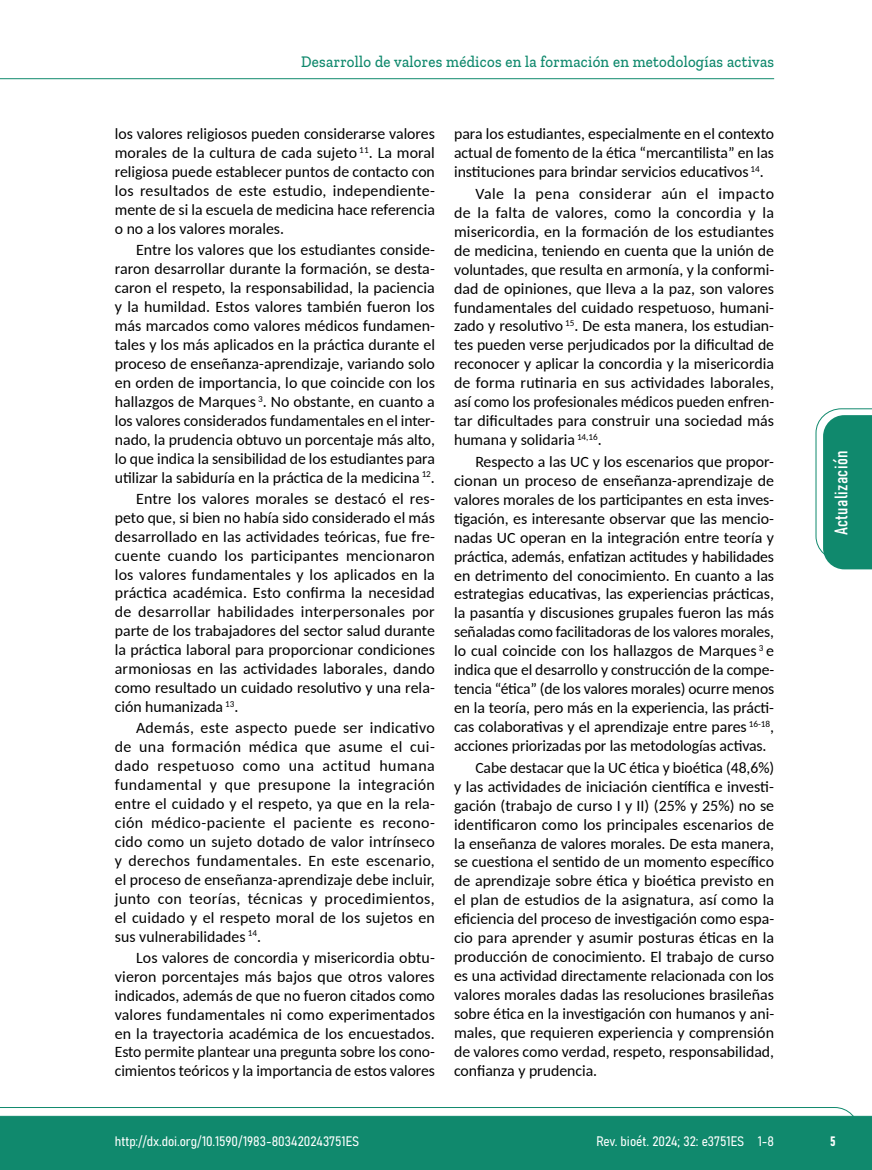
<style>
.page{position:relative;width:872px;height:1170px;background:#fff}
.page>*{position:absolute;margin:0;border:0;box-sizing:border-box;transform-origin:0 0}
.t1{font:18px "Bahnschrift";letter-spacing:.02em;color:#fff}
.t2{font:500 16.5px "Zilla Slab";letter-spacing:.02em;color:#10896d;scale:.9 1}
.t3{font:15.75px/19px "Carlito";color:#000;text-align:justify}
.t4{font:13.5px "Bahnschrift";color:#fff}
</style>
<div class="page">
<svg style="left:0;top:1107px;width:859px;height:62px;background:#2e977f"></svg>
<hr style="left:0;top:78px;width:774px;height:1px;background:#10896d">
<svg style="left:815px;top:408px;width:57px;height:161px"></svg>
<p class="t2" style="left:301px;top:53px;width:527px">Desarrollo de valores médicos en la formación en metodologías activas</p>
<p class="t3" style="left:115px;top:124px;width:322px">los valores religiosos pueden considerarse valores morales de la cultura de cada sujeto <sup>11</sup>. La moral religiosa puede establecer puntos de contacto con los resultados de este estudio, independiente&shy;mente de si la escuela de medicina hace referencia o no a los valores morales.</p>
<p class="t3" style="left:115px;top:240px;width:322px;text-indent:21px">Entre los valores que los estudiantes conside&shy;raron desarrollar durante la formación, se desta&shy;caron el respeto, la responsabilidad, la paciencia y la humildad. Estos valores también fueron los más marcados como valores médicos fundamen&shy;tales y los más aplicados en la práctica durante el proceso de enseñanza-aprendizaje, variando solo en orden de importancia, lo que coincide con los hallazgos de Marques <sup>3</sup>. No obstante, en cuanto a los valores considerados fundamentales en el inter&shy;nado, la prudencia obtuvo un porcentaje más alto, lo que indica la sensibilidad de los estudiantes para utilizar la sabiduría en la práctica de la medicina <sup>12</sup>.</p>
<p class="t3" style="left:115px;top:488px;width:322px;text-indent:21px">Entre los valores morales se destacó el res&shy;peto que, si bien no había sido considerado el más desarrollado en las actividades teóricas, fue fre&shy;cuente cuando los participantes mencionaron los valores fundamentales y los aplicados en la práctica académica. Esto confirma la necesidad de desarrollar habilidades interpersonales por parte de los trabajadores del sector salud durante la práctica laboral para proporcionar condiciones armoniosas en las actividades laborales, dando como resultado un cuidado resolutivo y una rela&shy;ción humanizada <sup>13</sup>.</p>
<p class="t3" style="left:115px;top:717px;width:321px;text-indent:21px">Además, este aspecto puede ser indicativo de una formación médica que asume el cui&shy;dado respetuoso como una actitud humana fundamental y que presupone la integración entre el cuidado y el respeto, ya que en la rela&shy;ción médico-paciente el paciente es recono&shy;cido como un sujeto dotado de valor intrínseco y derechos fundamentales. En este escenario, el proceso de enseñanza-aprendizaje debe incluir, junto con teorías, técnicas y procedimientos, el cuidado y el respeto moral de los sujetos en sus vulnerabilidades <sup>14</sup>.</p>
<p class="t3" style="left:115px;top:947px;width:322px;text-indent:21px">Los valores de concordia y misericordia obtu&shy;vieron porcentajes más bajos que otros valores indicados, además de que no fueron citados como valores fundamentales ni como experimentados en la trayectoria académica de los encuestados.<br>Esto permite plantear una pregunta sobre los cono&shy;cimientos teóricos y la importancia de estos valores</p>
<p class="t3" style="left:454px;top:124px;width:321px">para los estudiantes, especialmente en el contexto actual de fomento de la ética “mercantilista” en las instituciones para brindar servicios educativos <sup>14</sup>.</p>
<p class="t3" style="left:454px;top:183px;width:321px;text-indent:21px">Vale la pena considerar aún el impacto de la falta de valores, como la concordia y la misericordia, en la formación de los estudiantes de medicina, teniendo en cuenta que la unión de voluntades, que resulta en armonía, y la conformi&shy;dad de opiniones, que lleva a la paz, son valores fundamentales del cuidado respetuoso, humani&shy;zado y resolutivo <sup>15</sup>. De esta manera, los estudian&shy;tes pueden verse perjudicados por la dificultad de reconocer y aplicar la concordia y la misericordia de forma rutinaria en sus actividades laborales, así como los profesionales médicos pueden enfren&shy;tar dificultades para construir una sociedad más humana y solidaria <sup>14,16</sup>.</p>
<p class="t3" style="left:454px;top:451px;width:322px;text-indent:21px">Respecto a las UC y los escenarios que propor&shy;cionan un proceso de enseñanza-aprendizaje de valores morales de los participantes en esta inves&shy;tigación, es interesante observar que las mencio&shy;nadas UC operan en la integración entre teoría y práctica, además, enfatizan actitudes y habilidades en detrimento del conocimiento. En cuanto a las estrategias educativas, las experiencias prácticas, la pasantía y discusiones grupales fueron las más señaladas como facilitadoras de los valores morales, lo cual coincide con los hallazgos de Marques <sup>3</sup> e indica que el desarrollo y construcción de la compe&shy;tencia “ética” (de los valores morales) ocurre menos en la teoría, pero más en la experiencia, las prácti&shy;cas colaborativas y el aprendizaje entre pares <sup>16-18</sup>, acciones priorizadas por las metodologías activas.</p>
<p class="t3" style="left:454px;top:757px;width:322px;text-indent:21px">Cabe destacar que la UC ética y bioética (48,6%) y las actividades de iniciación científica e investi&shy;gación (trabajo de curso I y II) (25% y 25%) no se identificaron como los principales escenarios de la enseñanza de valores morales. De esta manera, se cuestiona el sentido de un momento específico de aprendizaje sobre ética y bioética previsto en el plan de estudios de la asignatura, así como la eficiencia del proceso de investigación como espa&shy;cio para aprender y asumir posturas éticas en la producción de conocimiento. El trabajo de curso es una actividad directamente relacionada con los valores morales dadas las resoluciones brasileñas sobre ética en la investigación con humanos y ani&shy;males, que requieren experiencia y comprensión de valores como verdad, respeto, responsabilidad, confianza y prudencia.</p>
<p class="t1" style="left:827px;top:535px;width:86px;rotate:-90deg">Actualización</p>
<p class="t4" style="left:115px;top:1131px;width:246px">http://dx.doi.org/10.1590/1983-803420243751ES</p>
<p class="t4" style="left:596px;top:1131px;width:179px">Rev. bioét. 2024; 32: e3751ES 1-8</p>
<p class="t4" style="left:830px;top:1130px;width:7px">5</p>
</div>
